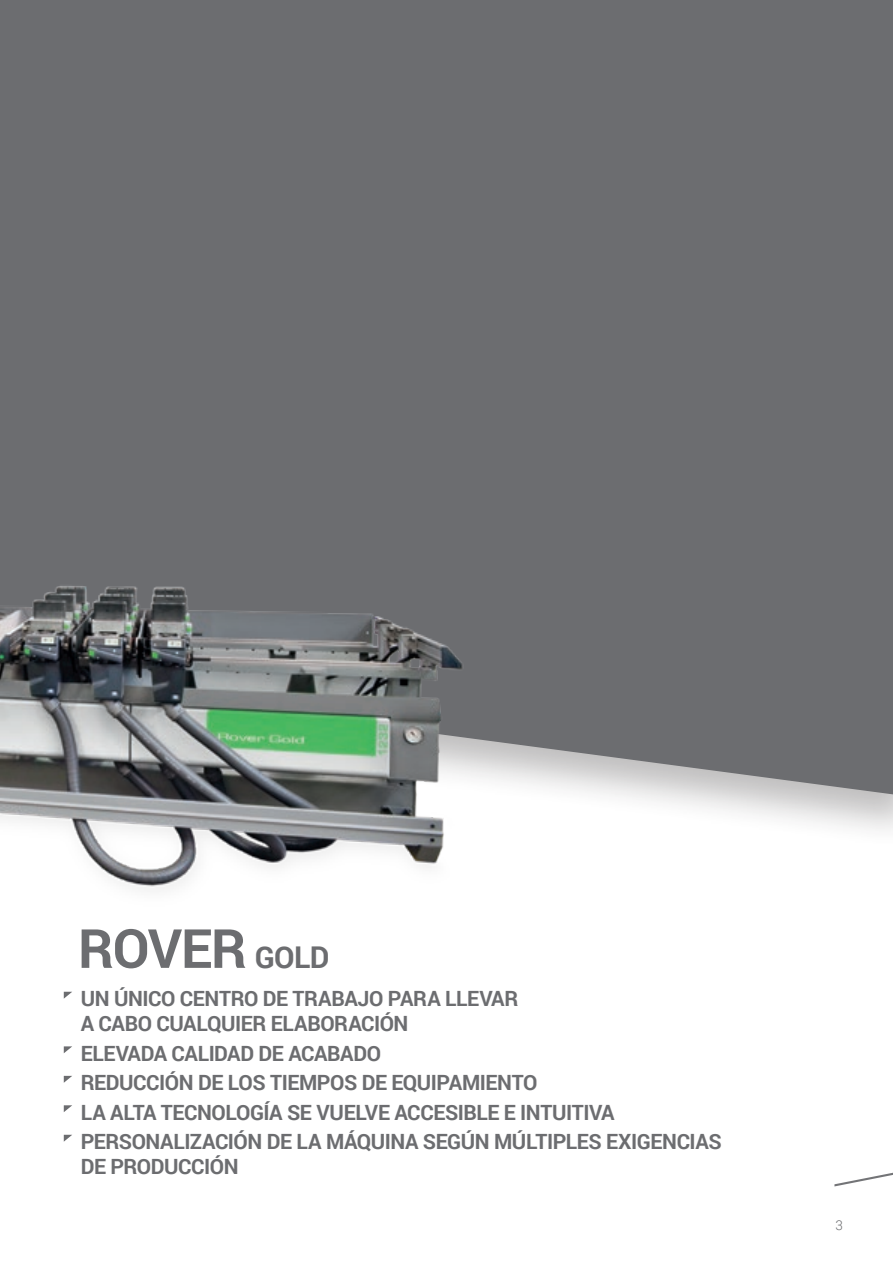
<style>
.page{position:relative;width:893px;height:1263px;background:#fff}
.page>*{position:absolute;margin:0;border:0;box-sizing:border-box;transform-origin:0 0}
.t1{font:700 54px "Roboto";letter-spacing:-.02em;color:#6c6d70}
.t2{font:700 21px/29.4px "Roboto";letter-spacing:-.02em;color:#6c6d70}
.t3{font:300 13.5px "Roboto";color:#6c6d70}
.s1{font-size:30px}
</style>
<div class="page">
<svg style="left:834px;top:1172px;width:59px;height:14px"></svg>
<div style="left:0;top:0;width:893px;height:849px;background:#231f20;opacity:.3"></div>
<div style="left:0;top:0;width:893px;height:796px;background:#6c6d70"></div>
<img style="left:0;top:231px;width:484px;height:659px">
<svg style="left:64px;top:992px;width:8px;height:7px"></svg>
<svg style="left:64px;top:1046px;width:8px;height:7px"></svg>
<svg style="left:64px;top:1076px;width:8px;height:7px"></svg>
<svg style="left:64px;top:1105px;width:8px;height:7px"></svg>
<svg style="left:64px;top:1135px;width:8px;height:7px"></svg>
<p class="t1" style="left:78px;top:910px;width:253px">ROVER <span class="s1">GOLD</span></p>
<p class="t2" style="left:81px;top:985px;width:439px;line-height:25.2px">UN ÚNICO CENTRO DE TRABAJO PARA LLEVAR<br>A CABO CUALQUIER ELABORACIÓN</p>
<p class="t2" style="left:81px;top:1038px;width:642px">ELEVADA CALIDAD DE ACABADO<br>REDUCCIÓN DE LOS TIEMPOS DE EQUIPAMIENTO<br>LA ALTA TECNOLOGÍA SE VUELVE ACCESIBLE E INTUITIVA PERSONALIZACIÓN DE LA MÁQUINA SEGÚN MÚLTIPLES EXIGENCIAS</p>
<p class="t2" style="left:81px;top:1151px;width:159px">DE PRODUCCIÓN</p>
<p class="t3" style="left:836px;top:1215px;width:9px">3</p>
</div>
